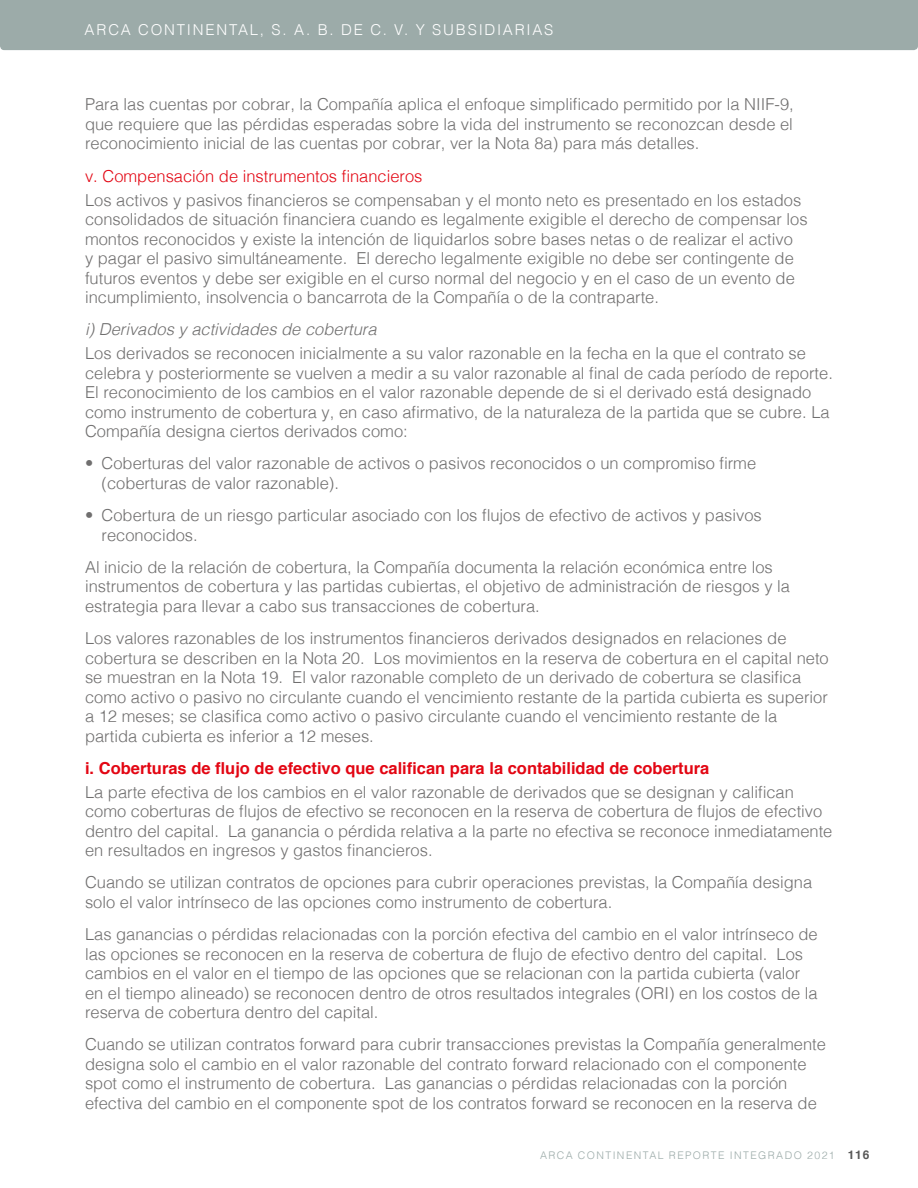
<style>
.page{position:relative;width:918px;height:1188px;background:#fff}
.page>*{position:absolute;margin:0;border:0;box-sizing:border-box;transform-origin:0 0}
.t1{font:300 16.5px/19.5px "Helvetica";color:#706f6f}
.t2{font:700 16.5px "Helvetica";color:#e30613}
.t3{font:300 16.5px "Helvetica";color:#e30613}
.t4{font:italic 300 16.5px "Helvetica";color:#706f6f}
.t5{font:300 15px "Helvetica";letter-spacing:.115em;color:#fff}
.t6{font:300 10.5px "Helvetica";letter-spacing:.135em;color:#9caba9}
.s1{font-weight:700;font-size:12px;color:#575756}
</style>
<div class="page">
<div style="left:0;top:0;width:918px;height:50px;background:#9caba9"></div>
<p class="t5" style="left:85px;top:17px;width:470px">ARCA CONTINENTAL, S. A. B. DE C. V. Y SUBSIDIARIAS</p>
<p class="t1" style="left:85px;top:94px;width:710px;text-align:justify">Para las cuentas por cobrar, la Compañía aplica el enfoque simplificado permitido por la NIIF-9, que requiere que las pérdidas esperadas sobre la vida del instrumento se reconozcan desde el reconocimiento inicial de las cuentas por cobrar, ver la Nota 8a) para más detalles.</p>
<p class="t3" style="left:85px;top:162px;width:339px">v. Compensación de instrumentos financieros</p>
<p class="t1" style="left:85px;top:189px;width:724px">Los activos y pasivos financieros se compensaban y el monto neto es presentado en los estados consolidados de situación financiera cuando es legalmente exigible el derecho de compensar los montos reconocidos y existe la intención de liquidarlos sobre bases netas o de realizar el activo<br>y pagar el pasivo simultáneamente. El derecho legalmente exigible no debe ser contingente de futuros eventos y debe ser exigible en el curso normal del negocio y en el caso de un evento de incumplimiento, insolvencia o bancarrota de la Compañía o de la contraparte.</p>
<p class="t4" style="left:85px;top:315px;width:293px">i) Derivados y actividades de cobertura</p>
<p class="t1" style="left:85px;top:342px;width:749px">Los derivados se reconocen inicialmente a su valor razonable en la fecha en la que el contrato se celebra y posteriormente se vuelven a medir a su valor razonable al final de cada período de reporte.<br>El reconocimiento de los cambios en el valor razonable depende de si el derivado está designado como instrumento de cobertura y, en caso afirmativo, de la naturaleza de la partida que se cubre. La Compañía designa ciertos derivados como:</p>
<p class="t1" style="left:102px;top:453px;width:656px;text-indent:-16px">• Coberturas del valor razonable de activos o pasivos reconocidos o un compromiso firme (coberturas de valor razonable).</p>
<p class="t1" style="left:102px;top:504px;width:662px;text-indent:-16px">• Cobertura de un riesgo particular asociado con los flujos de efectivo de activos y pasivos reconocidos.</p>
<p class="t1" style="left:85px;top:556px;width:707px">Al inicio de la relación de cobertura, la Compañía documenta la relación económica entre los instrumentos de cobertura y las partidas cubiertas, el objetivo de administración de riesgos y la estrategia para llevar a cabo sus transacciones de cobertura.</p>
<p class="t1" style="left:85px;top:627px;width:745px">Los valores razonables de los instrumentos financieros derivados designados en relaciones de cobertura se describen en la Nota 20. Los movimientos en la reserva de cobertura en el capital neto se muestran en la Nota 19. El valor razonable completo de un derivado de cobertura se clasifica como activo o pasivo no circulante cuando el vencimiento restante de la partida cubierta es superior a 12 meses; se clasifica como activo o pasivo circulante cuando el vencimiento restante de la partida cubierta es inferior a 12 meses.</p>
<p class="t2" style="left:85px;top:755px;width:626px">i. Coberturas de flujo de efectivo que califican para la contabilidad de cobertura</p>
<p class="t1" style="left:85px;top:781px;width:749px">La parte efectiva de los cambios en el valor razonable de derivados que se designan y califican como coberturas de flujos de efectivo se reconocen en la reserva de cobertura de flujos de efectivo dentro del capital. La ganancia o pérdida relativa a la parte no efectiva se reconoce inmediatamente en resultados en ingresos y gastos financieros.</p>
<p class="t1" style="left:85px;top:872px;width:729px">Cuando se utilizan contratos de opciones para cubrir operaciones previstas, la Compañía designa solo el valor intrínseco de las opciones como instrumento de cobertura.</p>
<p class="t1" style="left:85px;top:923px;width:734px">Las ganancias o pérdidas relacionadas con la porción efectiva del cambio en el valor intrínseco de las opciones se reconocen en la reserva de cobertura de flujo de efectivo dentro del capital. Los cambios en el valor en el tiempo de las opciones que se relacionan con la partida cubierta (valor en el tiempo alineado) se reconocen dentro de otros resultados integrales (ORI) en los costos de la reserva de cobertura dentro del capital.</p>
<p class="t1" style="left:85px;top:1034px;width:742px">Cuando se utilizan contratos forward para cubrir transacciones previstas la Compañía generalmente designa solo el cambio en el valor razonable del contrato forward relacionado con el componente spot como el instrumento de cobertura. Las ganancias o pérdidas relacionadas con la porción efectiva del cambio en el componente spot de los contratos forward se reconocen en la reserva de</p>
<p class="t6" style="left:540px;top:1146px;width:331px">ARCA CONTINENTAL REPORTE INTEGRADO 2021 <span class="s1">116</span></p>
</div>
